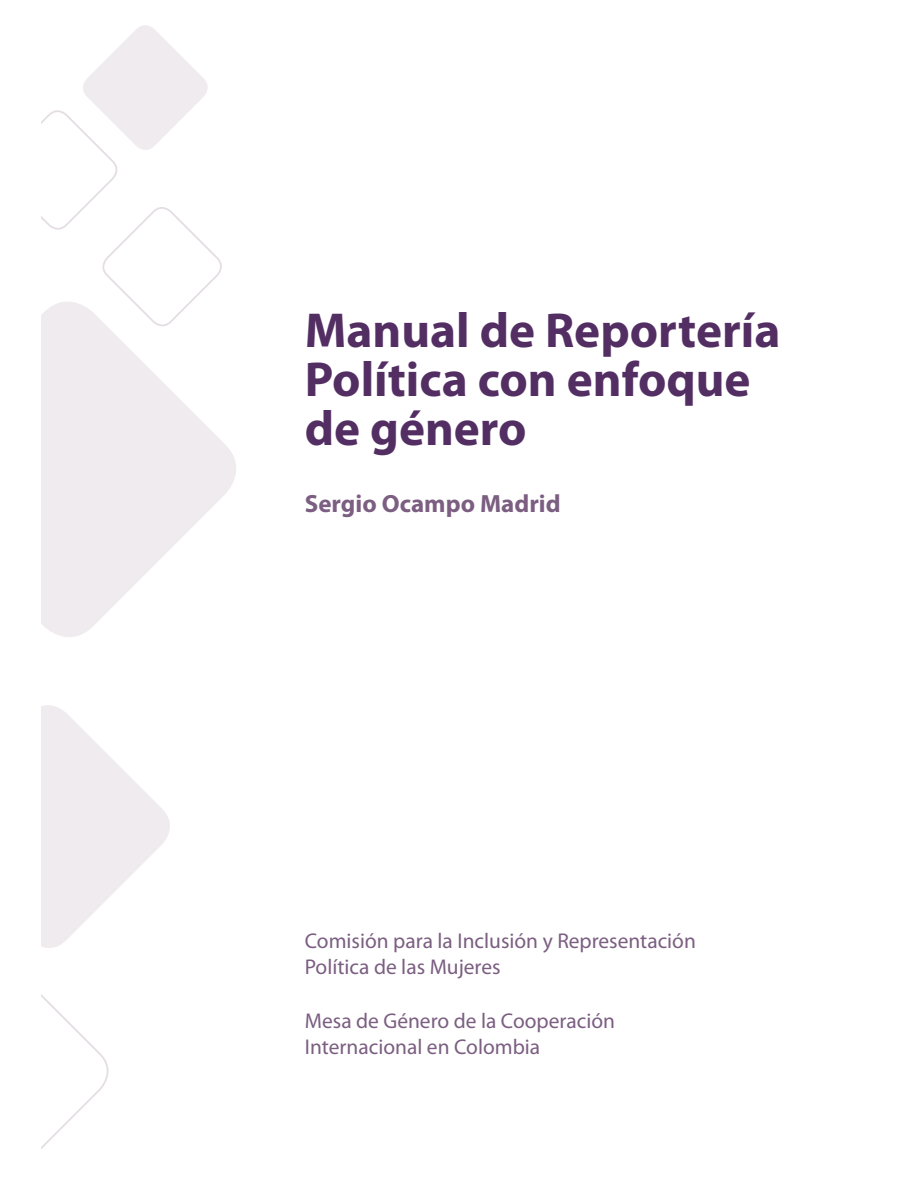
<style>
.page{position:relative;width:918px;height:1188px;background:#fff}
.page>*{position:absolute;margin:0;border:0;box-sizing:border-box;transform-origin:0 0}
.t1{font:700 49.35px/49.3px "Myriad Pro";color:#532e63}
.t2{font:700 24.9px "Myriad Pro";color:#7b5e81}
.t3{font:21.45px/25.7px "Myriad Pro";color:#7b5e81}
</style>
<div class="page">
<svg style="left:42px;top:330px;width:194px;height:243px;fill:#efebee"></svg>
<svg style="left:42px;top:25px;width:180px;height:305px"></svg>
<svg style="left:42px;top:573px;width:128px;height:575px"></svg>
<h1 class="t1" style="left:305px;top:308px;width:477px">Manual de Reportería<br>Política con enfoque de género</h1>
<p class="t2" style="left:305px;top:492px;width:257px">Sergio Ocampo Madrid</p>
<p class="t3" style="left:305px;top:929px;width:393px">Comisión para la Inclusión y Representación<br>Política de las Mujeres</p>
<p class="t3" style="left:305px;top:1009px;width:312px">Mesa de Género de la Cooperación<br>Internacional en Colombia</p>
</div>
